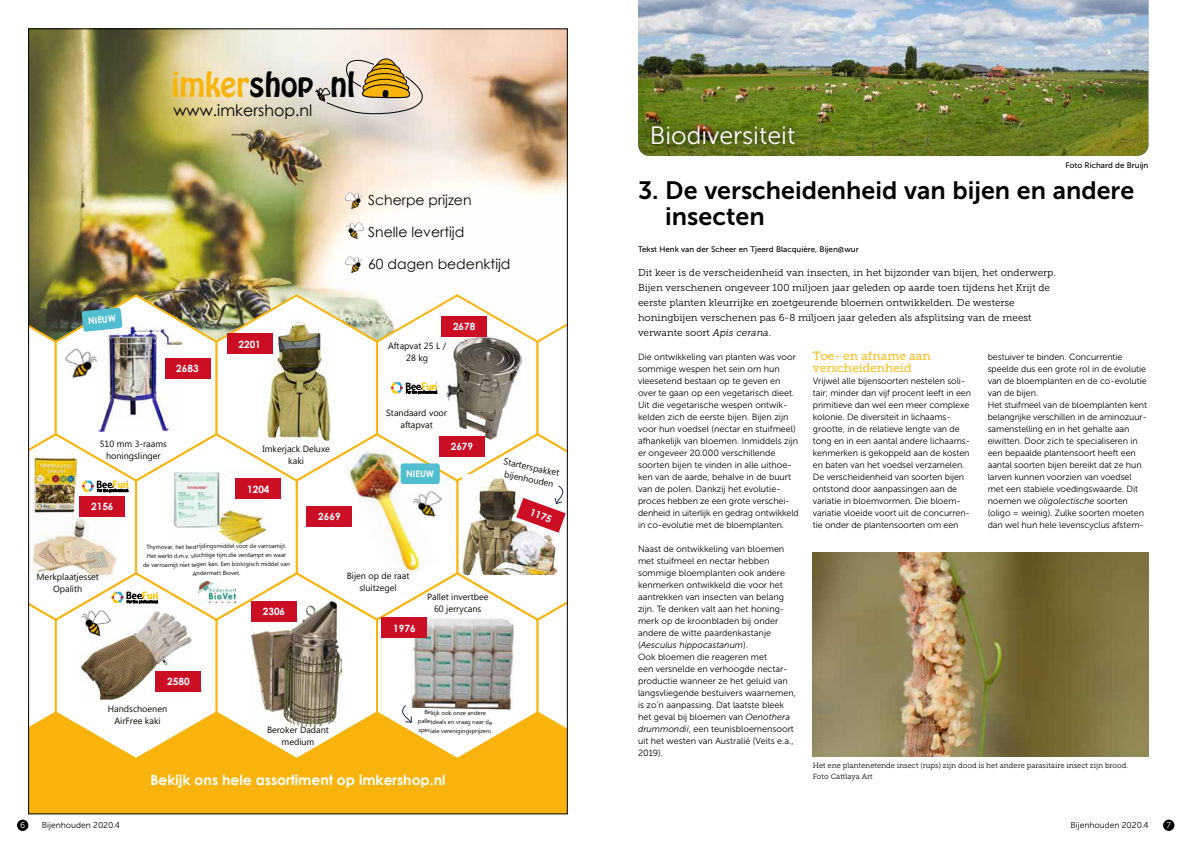
<style>
.page{position:relative;width:1191px;height:842px;background:#fff}
.page>*{position:absolute;margin:0;border:0;box-sizing:border-box;transform-origin:0 0}
.t1{font:30px "Hobo Std";color:#020202}
.t2{font:25px/26px "Museo Sans 700";color:#000}
.t3{font:25px "Museo Sans 300";color:#fff}
.t4{font:15.8px "Century Gothic";color:#000}
.t5{font:14px "Century Gothic";color:#0b0904}
.t6{font:700 14px "Century Gothic";color:#fff}
.t7{font:12px/12px "Museo Slab 500";color:#fac221}
.t8{font:10px/15px "Museo Slab 300";color:#000}
.t9{font:700 10px "Century Gothic";color:#fff}
.t10{font:700 9.4px "Adobe Fan Heiti Std";color:#000}
.t11{font:9px/12px "Museo Sans 300";letter-spacing:-.005em;color:#000}
.t12{font:9px/12px "Microsoft Tai Le";color:#0b0904;text-align:center}
.t13{font:700 9px "Century Gothic";color:#fff}
.t14{font:8.5px "Museo Sans 300";color:#000}
.t15{font:8.5px "Museo Sans 300";color:#fff}
.t16{font:8px "Museo Sans 500";color:#000}
.t17{font:7.5px/11px "Museo Slab 300";color:#000}
.t18{font:6px/9px "Microsoft Tai Le";color:#0b0904;text-align:center}
.s1{color:#f9b40b}
.s2{color:#fdc500}
.s3{font-style:italic}
</style>
<div class="page">
<img style="left:638px;top:0;width:510px;height:156px">
<div style="left:643px;top:117px;width:160px;height:36px;background:#000;opacity:.75"></div>
<div style="left:29px;top:710px;width:538px;height:104px;background:#f8b40c"></div>
<img style="left:30px;top:31px;width:535px;height:262px">
<svg style="left:315px;top:58px;width:110px;height:58px;background:#d7c6a6"></svg>
<img style="left:345px;top:190px;width:19px;height:19px">
<img style="left:345px;top:221px;width:19px;height:19px">
<img style="left:345px;top:254px;width:19px;height:19px">
<img style="left:30px;top:293px;width:535px;height:465px">
<img style="left:170px;top:466px;width:99px;height:78px">
<div style="left:236px;top:479px;width:45px;height:20px;background:#cc0e25"></div>
<img style="left:198px;top:581px;width:37px;height:22px">
<img style="left:813px;top:552px;width:335px;height:204px">
<div style="left:1163px;top:819px;width:11px;height:12px;background:#000;border-radius:50%"></div>
<div style="left:17px;top:819px;width:11px;height:12px;background:#000;border-radius:50%"></div>
<h1 class="t1" style="left:172px;top:64px;width:184px"><span class="s1">imker</span>shop nl</h1>
<h3 class="t4" style="left:173px;top:100px;width:140px">www.imkershop.nl</h3>
<p class="t13" style="left:87px;top:314px;width:29px;rotate:-6deg">NIEUW</p>
<p class="t9" style="left:176px;top:361px;width:24px">2683</p>
<p class="t12" style="left:100px;top:439px;width:69px">510 mm 3-raams honingslinger</p>
<p class="t10" style="left:97px;top:479px;width:34px">Bee<span class="s2">Fun</span></p>
<p class="t9" style="left:91px;top:499px;width:24px">2156</p>
<p class="t9" style="left:238px;top:336px;width:24px">2201</p>
<p class="t12" style="left:262px;top:443px;width:69px">Imkerjack Deluxe kaki</p>
<p class="t9" style="left:247px;top:481px;width:24px">1204</p>
<p class="t9" style="left:318px;top:509px;width:24px">2669</p>
<h3 class="t5" style="left:368px;top:191px;width:105px">Scherpe prijzen</h3>
<h3 class="t5" style="left:368px;top:223px;width:98px">Snelle levertijd</h3>
<h3 class="t5" style="left:368px;top:255px;width:144px">60 dagen bedenktijd</h3>
<p class="t9" style="left:453px;top:319px;width:24px">2678</p>
<p class="t12" style="left:388px;top:340px;width:60px">Aftapvat 25 L /<br>28 kg</p>
<p class="t10" style="left:405px;top:381px;width:34px">Bee<span class="s2">Fun</span></p>
<p class="t12" style="left:386px;top:407px;width:62px">Standaard voor aftapvat</p>
<p class="t13" style="left:406px;top:467px;width:29px">NIEUW</p>
<p class="t9" style="left:451px;top:439px;width:24px">2679</p>
<p class="t12" style="left:505px;top:456px;width:58px;rotate:12deg">Starterspakket bijenhouden</p>
<p class="t9" style="left:533px;top:504px;width:24px;rotate:20deg">1175</p>
<p class="t12" style="left:37px;top:572px;width:64px">Merkplaatjesset<br>Opalith</p>
<p class="t18" style="left:143px;top:543px;width:148px;rotate:-1deg">Thymovar, het bestrijdingsmiddel voor de varroamijt.<br>Het werkt d.m.v. vluchtige tijm die verdampt en waar de varroamijt niet tegen kan. Een biologisch middel van Andermatt Biovet.</p>
<p class="t10" style="left:126px;top:590px;width:34px">Bee<span class="s2">Fun</span></p>
<p class="t9" style="left:263px;top:604px;width:24px">2306</p>
<p class="t12" style="left:347px;top:570px;width:64px">Bijen op de raat sluitzegel</p>
<p class="t9" style="left:393px;top:620px;width:24px">1976</p>
<p class="t12" style="left:427px;top:592px;width:63px">Pallet invertbee<br>60 jerrycans</p>
<p class="t9" style="left:167px;top:673px;width:24px">2580</p>
<p class="t12" style="left:108px;top:704px;width:61px">Handschoenen<br>AirFree kaki</p>
<p class="t12" style="left:267px;top:724px;width:63px">Beroker Dadant medium</p>
<p class="t18" style="left:418px;top:708px;width:76px;rotate:1deg">Bekijk ook onze andere palletdeals en vraag naar de speciale verenigingsprijzen!</p>
<h3 class="t6" style="left:150px;top:769px;width:297px">Bekijk ons hele assortiment op imkershop.nl</h3>
<h2 class="t3" style="left:649px;top:122px;width:147px">Biodiversiteit</h2>
<p class="t16" style="left:1065px;top:161px;width:85px">Foto Richard de Bruijn</p>
<h2 class="t2" style="left:665px;top:177px;width:470px;text-indent:-27px">3. De verscheidenheid van bijen en andere insecten</h2>
<p class="t16" style="left:638px;top:244px;width:222px">Tekst Henk van der Scheer en Tjeerd Blacquière, Bijen@wur</p>
<p class="t8" style="left:638px;top:265px;width:419px">Dit keer is de verscheidenheid van insecten, in het bijzonder van bijen, het onderwerp.<br>Bijen verschenen ongeveer 100 miljoen jaar geleden op aarde toen tijdens het Krijt de eerste planten kleurrijke en zoetgeurende bloemen ontwikkelden. De westerse honingbijen verschenen pas 6-8 miljoen jaar geleden als afsplitsing van de meest verwante soort <span class="s3">Apis cerana</span>.</p>
<p class="t11" style="left:638px;top:351px;width:162px">Die ontwikkeling van planten was voor sommige wespen het sein om hun vleesetend bestaan op te geven en over te gaan op een vegetarisch dieet.<br>Uit die vegetarische wespen ontwik&shy;kelden zich de eerste bijen. Bijen zijn voor hun voedsel (nectar en stuifmeel) afhankelijk van bloemen. Inmiddels zijn er ongeveer 20.000 verschillende soorten bijen te vinden in alle uithoe&shy;ken van de aarde, behalve in de buurt van de polen. Dankzij het evolutie&shy;proces hebben ze een grote verschei&shy;denheid in uiterlijk en gedrag ontwikkeld in co-evolutie met de bloemplanten.</p>
<p class="t11" style="left:638px;top:543px;width:159px">Naast de ontwikkeling van bloemen met stuifmeel en nectar hebben sommige bloemplanten ook andere kenmerken ontwikkeld die voor het aantrekken van insecten van belang zijn. Te denken valt aan het honing&shy;merk op de kroonbladen bij onder andere de witte paardenkastanje (<span class="s3">Aesculus hippocastanum</span>).<br>Ook bloemen die reageren met<br>een versnelde en verhoogde nectar&shy;productie wanneer ze het geluid van langsvliegende bestuivers waarnemen, is zo’n aanpassing. Dat laatste bleek het geval bij bloemen van <span class="s3">Oenothera drummondii</span>, een teunisbloemensoort uit het westen van Australië (Veits e.a., 2019).</p>
<h3 class="t7" style="left:813px;top:350px;width:119px">Toe- en afname aan verscheidenheid</h3>
<p class="t11" style="left:813px;top:375px;width:160px">Vrijwel alle bijensoorten nestelen soli&shy;tair; minder dan vijf procent leeft in een primitieve dan wel een meer complexe kolonie. De diversiteit in lichaams&shy;grootte, in de relatieve lengte van de tong en in een aantal andere lichaams&shy;kenmerken is gekoppeld aan de kosten en baten van het voedsel verzamelen.<br>De verscheidenheid van soorten bijen ontstond door aanpassingen aan de variatie in bloemvormen. Die bloem&shy;variatie vloeide voort uit de concurren&shy;tie onder de plantensoorten om een</p>
<p class="t11" style="left:987px;top:351px;width:161px">bestuiver te binden. Concurrentie speelde dus een grote rol in de evolutie van de bloemplanten en de co-evolutie van de bijen.<br>Het stuifmeel van de bloemplanten kent belangrijke verschillen in de aminozuur&shy;samenstelling en in het gehalte aan eiwitten. Door zich te specialiseren in een bepaalde plantensoort heeft een aantal soorten bijen bereikt dat ze hun larven kunnen voorzien van voedsel met een stabiele voedingswaarde. Dit noemen we <span class="s3">oligolectische</span> soorten (oligo = weinig). Zulke soorten moeten dan wel hun hele levenscyclus afstem-</p>
<p class="t17" style="left:813px;top:760px;width:317px">Het ene plantenetende insect (rups) zijn dood is het andere parasitaire insect zijn brood.<br>Foto Cattlaya Art</p>
<p class="t15" style="left:20px;top:820px;width:7px">6</p>
<p class="t14" style="left:42px;top:820px;width:80px">Bijenhouden 2020.4</p>
<p class="t14" style="left:1070px;top:820px;width:80px">Bijenhouden 2020.4</p>
<p class="t15" style="left:1166px;top:820px;width:6px">7</p>
</div>
